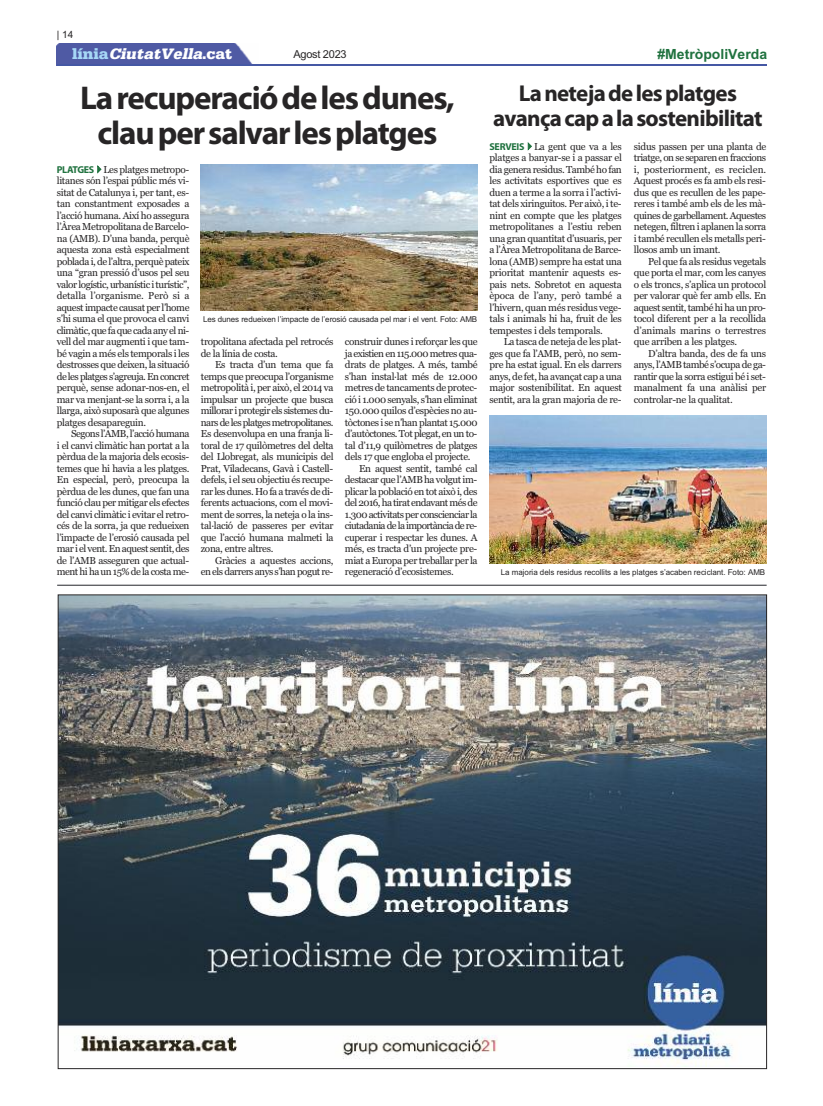
<style>
.page{position:relative;width:823px;height:1106px;background:#fff}
.page>*{position:absolute;margin:0;border:0;box-sizing:border-box;transform-origin:0 0}
.t1{font:700 33px/34.5px "Myriad Pro";letter-spacing:-.035em;color:#272526;text-align:center}
.t2{font:700 23px/25px "Myriad Pro";letter-spacing:-.03em;color:#272526;text-align:center}
.t3{font:italic 900 16px "Serifa";color:#fff}
.t4{font:700 14px "Arial";color:#20723f}
.t5{font:11px "Arial";letter-spacing:-.025em;color:#272526}
.t6{font:10px/11.5px "Georgia";letter-spacing:-.035em;color:#272526;text-align:justify}
.t7{font:10px "Georgia";letter-spacing:-.055em;color:#272526}
.t8{font:10px "Georgia";letter-spacing:-.065em;color:#272526}
.t9{font:10px "Arial";color:#272526}
.t10{font:8px "Arial";letter-spacing:-.005em;color:#272526}
.s1{font-style:normal;color:#a6d8f6}
.s2{font-style:normal}
.s3{font-family:"Myriad Pro";font-weight:700;color:#20723f}
.s4{color:#20723f}
</style>
<div class="page">
<div style="left:57px;top:44px;width:196px;height:20px;background:#4f5aa4"></div>
<hr style="left:57px;top:64px;width:708px;height:1px;background:#4558a4">
<img style="left:60px;top:596px;width:704px;height:470px">
<hr style="left:57px;top:585px;width:709px;height:1px;background:#23252b">
<img style="left:200px;top:164px;width:277px;height:146px">
<img style="left:489px;top:415px;width:276px;height:148px">
<p class="t9" style="left:57px;top:29px;width:18px">| 14</p>
<h3 class="t3" style="left:72px;top:44px;width:161px"><span class="s1">l í n i a</span> CiutatVella<span class="s2">. c a t</span></h3>
<p class="t5" style="left:293px;top:48px;width:55px">Agost 2023</p>
<h1 class="t1" style="left:80px;top:83px;width:376px">Larecuperaciódelesdunes, claupersalvarlesplatges</h1>
<p class="t6" style="left:57px;top:163px;width:134px"><span class="s3">PLATGES</span><span class="s4">✔</span>Les platges metropo&shy;litanes són l’espai públic més vi&shy;sitat de Catalunya i, per tant, es&shy;tan constantment exposades a l’acció humana. Així ho assegura l’Àrea Metropolitana de Barcelo&shy;na (AMB). D’una banda, perquè aquesta zona està especialment poblada i, de l’altra, perquè pateix una “gran pressió d’usos pel seu valor logístic, urbanístic i turístic”, detalla l’organisme. Però si a aquest impacte causat per l’home s’hi suma el que provoca el canvi climàtic, que fa que cada any el ni&shy;vell del mar augmenti i que tam&shy;bé vagin a més els temporals i les destrosses que deixen, la situació de les platges s’agreuja. En concret perquè, sense adonar-nos-en, el mar va menjant-se la sorra i, a la llarga, això suposarà que algunes platges desapareguin.</p>
<p class="t6" style="left:57px;top:428px;width:134px;text-indent:14px">Segons l’AMB, l’acció humana i el canvi climàtic han portat a la pèrdua de la majoria dels ecosis&shy;temes que hi havia a les platges.<br>En especial, però, preocupa la pèrdua de les dunes, que fan una funció clau per mitigar els efectes del canvi climàtic i evitar el retro&shy;cés de la sorra, ja que redueixen l’impacte de l’erosió causada pel mar i el vent. En aquest sentit, des de l’AMB asseguren que actual&shy;ment hi ha un 15% de la costa me-</p>
<p class="t10" style="left:203px;top:315px;width:275px">Les dunes redueixen l’impacte de l’erosió causada pel mar i el vent. Foto: AMB</p>
<p class="t6" style="left:201px;top:336px;width:134px">tropolitana afectada pel retrocés de la línia de costa.</p>
<p class="t6" style="left:201px;top:359px;width:134px;text-indent:14px">Es tracta d’un tema que fa temps que preocupa l’organisme metropolità i, per això, el 2014 va impulsar un projecte que busca millorar i protegir els sistemes du&shy;nars de les platges metropolitanes.<br>Es desenvolupa en una franja li&shy;toral de 17 quilòmetres del delta del Llobregat, als municipis del Prat, Viladecans, Gavà i Castell&shy;defels, i el seu objectiu és recupe&shy;rar les dunes. Ho fa a través de di&shy;ferents actuacions, com el movi&shy;ment de sorres, la neteja o la ins&shy;tal·lació de passeres per evitar que l’acció humana malmeti la zona, entre altres.</p>
<p class="t6" style="left:201px;top:554px;width:134px;text-align:right">Gràcies a aquestes accions,<br>en els darrers anys s’han pogut re-</p>
<p class="t6" style="left:345px;top:336px;width:134px">construir dunes i reforçar les que</p>
<p class="t7" style="left:345px;top:347px;width:134px">ja existien en 115.000 metres qua-</p>
<p class="t6" style="left:345px;top:359px;width:134px">drats de platges. A més, també</p>
<p class="t6" style="left:345px;top:370px;width:134px">s’han instal·lat més de 12.000</p>
<p class="t6" style="left:345px;top:382px;width:134px">metres de tancaments de protec-</p>
<p class="t6" style="left:345px;top:393px;width:134px">ció i 1.000 senyals, s’han eliminat</p>
<p class="t6" style="left:345px;top:405px;width:134px">150.000 quilos d’espècies no au-</p>
<p class="t6" style="left:345px;top:416px;width:134px">tòctones i se n’han plantat 15.000</p>
<p class="t6" style="left:345px;top:428px;width:134px">d’autòctones. Tot plegat, en un to-</p>
<p class="t6" style="left:345px;top:439px;width:134px">tal d’11,9 quilòmetres de platges</p>
<p class="t6" style="left:345px;top:451px;width:127px">dels 17 que engloba el projecte.</p>
<p class="t6" style="left:359px;top:462px;width:120px">En aquest sentit, també cal</p>
<p class="t6" style="left:345px;top:474px;width:134px">destacar que l’AMB ha volgut im-</p>
<p class="t6" style="left:345px;top:485px;width:134px">plicar la població en tot això i, des</p>
<p class="t7" style="left:345px;top:497px;width:134px">del 2016, ha tirat endavant més de</p>
<p class="t7" style="left:345px;top:508px;width:134px">1.300 activitats per conscienciar la</p>
<p class="t8" style="left:345px;top:520px;width:134px">ciutadania de la importància de re-</p>
<p class="t6" style="left:345px;top:531px;width:134px">cuperar i respectar les dunes. A</p>
<p class="t6" style="left:345px;top:543px;width:134px">més, es tracta d’un projecte pre-</p>
<p class="t6" style="left:345px;top:554px;width:134px">miat a Europa per treballar per la</p>
<p class="t6" style="left:345px;top:566px;width:110px">regeneració d’ecosistemes.</p>
<h3 class="t4" style="left:657px;top:46px;width:111px">#MetròpoliVerda</h3>
<h2 class="t2" style="left:493px;top:83px;width:270px">Lanetejadelesplatges avançacapalasostenibilitat</h2>
<p class="t6" style="left:489px;top:140px;width:134px"><span class="s3">SERVEIS</span><span class="s4">✔</span>La gent que va a les platges a banyar-se i a passar el dia genera residus. També ho fan les activitats esportives que es duen a terme a la sorra i l’activi&shy;tat dels xiringuitos. Per això, i te&shy;nint en compte que les platges metropolitanes a l’estiu reben una gran quantitat d’usuaris, per a l’Àrea Metropolitana de Barce&shy;lona (AMB) sempre ha estat una prioritat mantenir aquests es&shy;pais nets. Sobretot en aquesta època de l’any, però també a l’hivern, quan més residus vege&shy;tals i animals hi ha, fruit de les tempestes i dels temporals.</p>
<p class="t6" style="left:489px;top:336px;width:134px;text-indent:14px">La tasca de neteja de les plat&shy;ges que fa l’AMB, però, no sem&shy;pre ha estat igual. En els darrers anys, de fet, ha avançat cap a una major sostenibilitat. En aquest sentit, ara la gran majoria de re-</p>
<p class="t6" style="left:633px;top:140px;width:134px">sidus passen per una planta de triatge, on se separen en fraccions i, posteriorment, es reciclen.<br>Aquest procés es fa amb els resi&shy;dus que es recullen de les pape&shy;reres i també amb els de les mà&shy;quines de garbellament. Aquestes netegen, filtren i aplanen la sorra i també recullen els metalls peri&shy;llosos amb un imant.</p>
<p class="t6" style="left:633px;top:255px;width:134px;text-indent:14px">Pel que fa als residus vegetals que porta el mar, com les canyes o els troncs, s’aplica un protocol per valorar què fer amb ells. En aquest sentit, també hi ha un pro&shy;tocol diferent per a la recollida d’animals marins o terrestres que arriben a les platges.</p>
<p class="t6" style="left:633px;top:347px;width:134px;text-indent:14px">D’altra banda, des de fa uns anys, l’AMB també s’ocupa de ga&shy;rantir que la sorra estigui bé i set&shy;manalment fa una anàlisi per controlar-ne la qualitat.</p>
<p class="t10" style="left:500px;top:568px;width:266px">La majoria dels residus recollits a les platges s’acaben reciclant. Foto: AMB</p>
</div>
